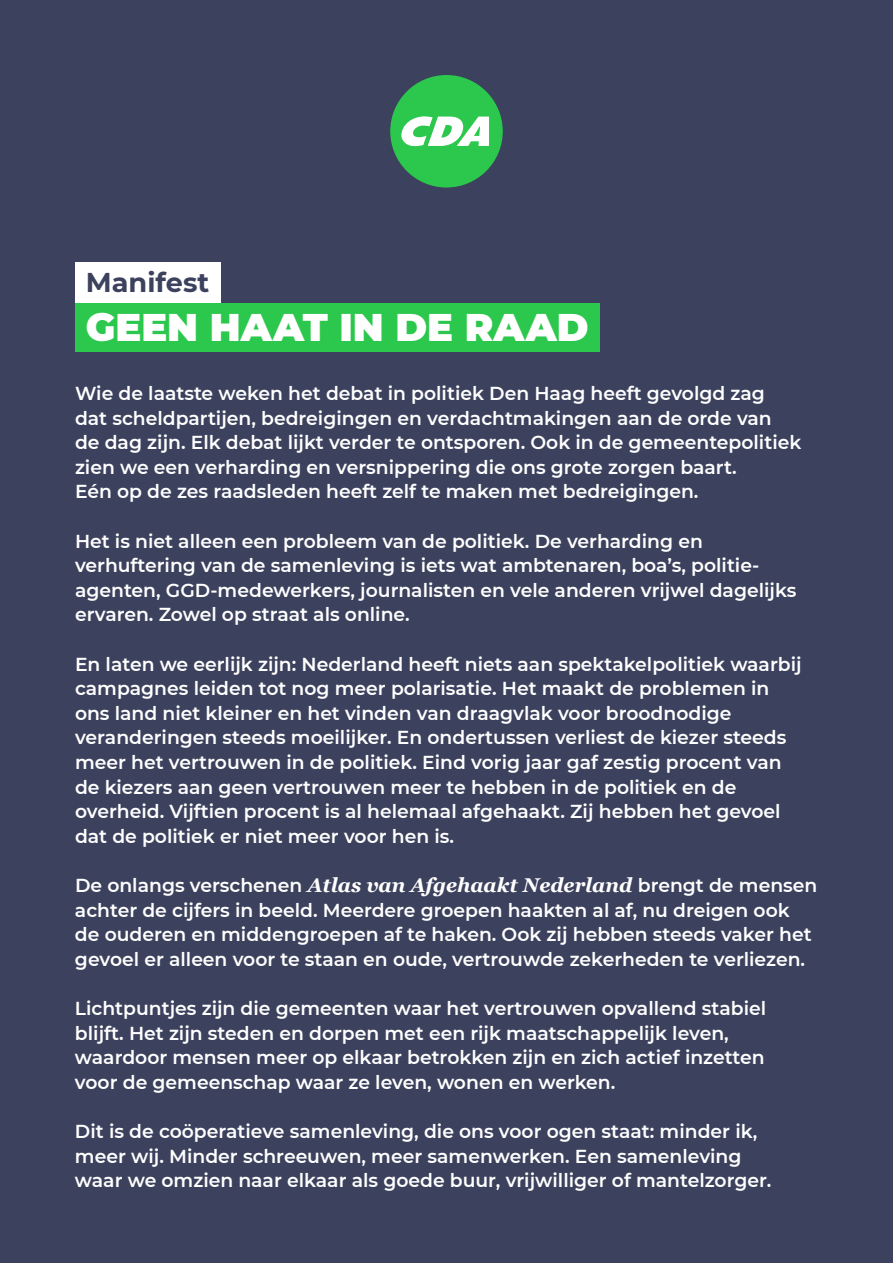
<style>
.page{position:relative;width:893px;height:1263px;background:#3c415d}
.page>*{position:absolute;margin:0;border:0;box-sizing:border-box;transform-origin:0 0}
.t1{font:900 38.55px "Montserrat";color:#fff}
.t2{font:700 27.15px "Montserrat";color:#3c415d}
.t3{font:600 18.75px/24.6px "Montserrat";color:#fff}
.s1{font-family:"Georgia";font-weight:700;font-style:italic;font-size:19.8px}
</style>
<div class="page">
<div style="left:75px;top:263px;width:145px;height:40px;background:#fff"></div>
<div style="left:75px;top:303px;width:524px;height:49px;background:#2cc84d"></div>
<div style="left:390px;top:75px;width:113px;height:113px;background:#2cc84d;border-radius:50%"></div>
<svg style="left:401px;top:116px;width:88px;height:30px"></svg>
<h2 class="t2" style="left:86px;top:263px;width:125px">Manifest</h2>
<h1 class="t1" style="left:86px;top:298px;width:504px">GEEN HAAT IN DE RAAD</h1>
<p class="t3" style="left:75px;top:380px;width:728px">Wie de laatste weken het debat in politiek Den Haag heeft gevolgd zag dat scheldpartijen, bedreigingen en verdachtmakingen aan de orde van<br>de dag zijn. Elk debat lijkt verder te ontsporen. Ook in de gemeentepolitiek zien we een verharding en versnippering die ons grote zorgen baart.<br>Eén op de zes raadsleden heeft zelf te maken met bedreigingen.</p>
<p class="t3" style="left:75px;top:528px;width:723px">Het is niet alleen een probleem van de politiek. De verharding en verhuftering van de samenleving is iets wat ambtenaren, boa’s, politie&shy;agenten, GGD-medewerkers, journalisten en vele anderen vrijwel dagelijks ervaren. Zowel op straat als online.</p>
<p class="t3" style="left:75px;top:651px;width:728px">En laten we eerlijk zijn: Nederland heeft niets aan spektakelpolitiek waarbij campagnes leiden tot nog meer polarisatie. Het maakt de problemen in ons land niet kleiner en het vinden van draagvlak voor broodnodige veranderingen steeds moeilijker. En ondertussen verliest de kiezer steeds meer het vertrouwen in de politiek. Eind vorig jaar gaf zestig procent van de kiezers aan geen vertrouwen meer te hebben in de politiek en de overheid. Vijftien procent is al helemaal afgehaakt. Zij hebben het gevoel dat de politiek er niet meer voor hen is.</p>
<p class="t3" style="left:75px;top:872px;width:744px">De onlangs verschenen <span class="s1">Atlas van Afgehaakt Nederland</span> brengt de mensen achter de cijfers in beeld. Meerdere groepen haakten al af, nu dreigen ook de ouderen en middengroepen af te haken. Ook zij hebben steeds vaker het gevoel er alleen voor te staan en oude, vertrouwde zekerheden te verliezen.</p>
<p class="t3" style="left:75px;top:995px;width:693px">Lichtpuntjes zijn die gemeenten waar het vertrouwen opvallend stabiel blijft. Het zijn steden en dorpen met een rijk maatschappelijk leven, waardoor mensen meer op elkaar betrokken zijn en zich actief inzetten voor de gemeenschap waar ze leven, wonen en werken.</p>
<p class="t3" style="left:75px;top:1118px;width:698px">Dit is de coöperatieve samenleving, die ons voor ogen staat: minder ik, meer wij. Minder schreeuwen, meer samenwerken. Een samenleving waar we omzien naar elkaar als goede buur, vrijwilliger of mantelzorger.</p>
</div>
